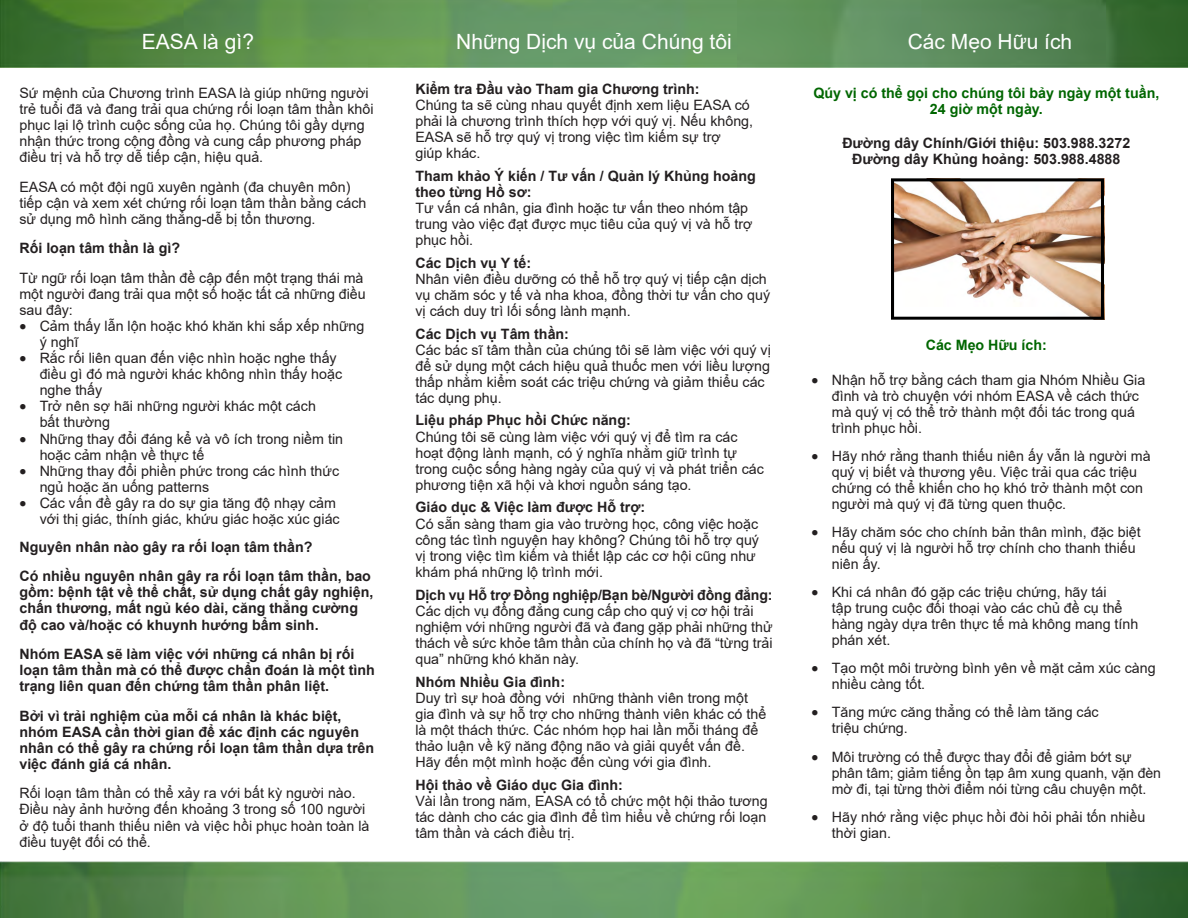
<style>
.page{position:relative;width:1188px;height:918px;background:#fff}
.page>*{position:absolute;margin:0;border:0;box-sizing:border-box;transform-origin:0 0}
.t1{font:21px "Arial";color:#fff}
.t2{font:14.25px/16px "Arial";color:#231f20}
.t3{font:700 14.25px/16px "Arial";color:#231f20}
.t4{font:700 14.25px/16px "Arial";color:#060;text-align:center}
</style>
<div class="page">
<img style="left:0;top:0;width:1188px;height:67px">
<svg style="left:891px;top:178px;width:213px;height:142px"></svg>
<img style="left:0;top:862px;width:1188px;height:56px">
<h1 class="t1" style="left:142px;top:27px;width:114px">EASA là gì?</h1>
<h1 class="t1" style="left:456px;top:27px;width:277px">Những Dịch vụ của Chúng tôi</h1>
<h1 class="t1" style="left:908px;top:27px;width:166px">Các Mẹo Hữu ích</h1>
<p class="t2" style="left:19px;top:85px;width:356px">Sứ mệnh của Chương trình EASA là giúp những người trẻ tuổi đã và đang trải qua chứng rối loạn tâm thần khôi phục lại lộ trình cuộc sống của họ. Chúng tôi gầy dựng nhận thức trong cộng đồng và cung cấp phương pháp điều trị và hỗ trợ dễ tiếp cận, hiệu quả.</p>
<p class="t2" style="left:19px;top:179px;width:348px">EASA có một đội ngũ xuyên ngành (đa chuyên môn) tiếp cận và xem xét chứng rối loạn tâm thần bằng cách sử dụng mô hình căng thẳng-dễ bị tổn thương.</p>
<p class="t3" style="left:19px;top:241px;width:162px">Rối loạn tâm thần là gì?</p>
<p class="t2" style="left:19px;top:270px;width:348px">Từ ngữ rối loạn tâm thần đề cập đến một trạng thái mà một người đang trải qua một số hoặc tất cả những điều sau đây:</p>
<p class="t2" style="left:40px;top:318px;width:326px;text-indent:-20px">• Cảm thấy lẫn lộn hoặc khó khăn khi sắp xếp những ý nghĩ</p>
<p class="t2" style="left:40px;top:350px;width:304px;text-indent:-20px">• Rắc rối liên quan đến việc nhìn hoặc nghe thấy điều gì đó mà người khác không nhìn thấy hoặc nghe thấy</p>
<p class="t2" style="left:40px;top:398px;width:278px;text-indent:-20px">• Trở nên sợ hãi những người khác một cách bất thường</p>
<p class="t2" style="left:40px;top:430px;width:305px;text-indent:-20px">• Những thay đổi đáng kể và vô ích trong niềm tin hoặc cảm nhận về thực tế</p>
<p class="t2" style="left:40px;top:463px;width:301px;text-indent:-20px">• Những thay đổi phiền phức trong các hình thức ngủ hoặc ăn uống patterns</p>
<p class="t2" style="left:19px;top:495px;width:322px;text-align:right">• Các vấn đề gây ra do sự gia tăng độ nhạy cảm với thị giác, thính giác, khứu giác hoặc xúc giác</p>
<p class="t3" style="left:19px;top:532px;width:353px;line-height:29.5px">Nguyên nhân nào gây ra rối loạn tâm thần?<br>Có nhiều nguyên nhân gây ra rối loạn tâm thần, bao</p>
<p class="t3" style="left:19px;top:585px;width:355px">gồm: bệnh tật về thể chất, sử dụng chất gây nghiện, chấn thương, mất ngủ kéo dài, căng thẳng cường độ cao và/hoặc có khuynh hướng bẩm sinh.</p>
<p class="t3" style="left:19px;top:646px;width:357px">Nhóm EASA sẽ làm việc với những cá nhân bị rối loạn tâm thần mà có thể được chẩn đoán là một tình trạng liên quan đến chứng tâm thần phân liệt.</p>
<p class="t3" style="left:19px;top:708px;width:356px">Bởi vì trải nghiệm của mỗi cá nhân là khác biệt, nhóm EASA cần thời gian để xác định các nguyên nhân có thể gây ra chứng rối loạn tâm thần dựa trên việc đánh giá cá nhân.</p>
<p class="t2" style="left:19px;top:785px;width:351px">Rối loạn tâm thần có thể xảy ra với bất kỳ người nào.<br>Điều này ảnh hưởng đến khoảng 3 trong số 100 người ở độ tuổi thanh thiếu niên và việc hồi phục hoàn toàn là điều tuyệt đối có thể.</p>
<p class="t3" style="left:415px;top:81px;width:286px">Kiểm tra Đầu vào Tham gia Chương trình:</p>
<p class="t2" style="left:415px;top:97px;width:339px">Chúng ta sẽ cùng nhau quyết định xem liệu EASA có phải là chương trình thích hợp với quý vị. Nếu không, EASA sẽ hỗ trợ quý vị trong việc tìm kiếm sự trợ<br>giúp khác.</p>
<p class="t3" style="left:415px;top:168px;width:342px">Tham khảo Ý kiến / Tư vấn / Quản lý Khủng hoảng theo từng Hồ sơ:</p>
<p class="t2" style="left:415px;top:200px;width:339px">Tư vấn cá nhân, gia đình hoặc tư vấn theo nhóm tập trung vào việc đạt được mục tiêu của quý vị và hỗ trợ phục hồi.</p>
<p class="t3" style="left:415px;top:255px;width:117px">Các Dịch vụ Y tế:</p>
<p class="t2" style="left:415px;top:270px;width:356px">Nhân viên điều dưỡng có thể hỗ trợ quý vị tiếp cận dịch vụ chăm sóc y tế và nha khoa, đồng thời tư vấn cho quý vị cách duy trì lối sống lành mạnh.</p>
<p class="t3" style="left:415px;top:326px;width:155px">Các Dịch vụ Tâm thần:</p>
<p class="t2" style="left:415px;top:341px;width:357px">Các bác sĩ tâm thần của chúng tôi sẽ làm việc với quý vị để sử dụng một cách hiệu quả thuốc men với liều lượng thấp nhằm kiểm soát các triệu chứng và giảm thiểu các tác dụng phụ.</p>
<p class="t3" style="left:415px;top:413px;width:217px">Liệu pháp Phục hồi Chức năng:</p>
<p class="t2" style="left:415px;top:428px;width:350px">Chúng tôi sẽ cùng làm việc với quý vị để tìm ra các hoạt động lành mạnh, có ý nghĩa nhằm giữ trình tự trong cuộc sống hàng ngày của quý vị và phát triển các phương tiện xã hội và khơi nguồn sáng tạo.</p>
<p class="t3" style="left:415px;top:500px;width:231px">Giáo dục &amp; Việc làm được Hỗ trợ:</p>
<p class="t2" style="left:415px;top:515px;width:345px">Có sẵn sàng tham gia vào trường học, công việc hoặc công tác tình nguyện hay không? Chúng tôi hỗ trợ quý vị trong việc tìm kiếm và thiết lập các cơ hội cũng như khám phá những lộ trình mới.</p>
<p class="t3" style="left:415px;top:587px;width:359px">Dịch vụ Hỗ trợ Đồng nghiệp/Bạn bè/Người đồng đẳng:</p>
<p class="t2" style="left:415px;top:603px;width:359px">Các dịch vụ đồng đẳng cung cấp cho quý vị cơ hội trải nghiệm với những người đã và đang gặp phải những thử thách về sức khỏe tâm thần của chính họ và đã “từng trải qua” những khó khăn này.</p>
<p class="t3" style="left:415px;top:674px;width:151px">Nhóm Nhiều Gia đình:</p>
<p class="t2" style="left:415px;top:690px;width:352px">Duy trì sự hoà đồng với những thành viên trong một gia đình và sự hỗ trợ cho những thành viên khác có thể là một thách thức. Các nhóm họp hai lần mỗi tháng để thảo luận về kỹ năng động não và giải quyết vấn đề.<br>Hãy đến một mình hoặc đến cùng với gia đình.</p>
<p class="t3" style="left:415px;top:777px;width:209px">Hội thảo về Giáo dục Gia đình:</p>
<p class="t2" style="left:415px;top:793px;width:354px;text-align:justify">Vài lần trong năm, EASA có tổ chức một hội thảo tương tác dành cho các gia đình để tìm hiểu về chứng rối loạn tâm thần và cách điều trị.</p>
<p class="t4" style="left:813px;top:85px;width:348px">Qúy vị có thể gọi cho chúng tôi bảy ngày một tuần,<br>24 giờ một ngày.</p>
<p class="t3" style="left:842px;top:135px;width:289px;text-align:center">Đường dây Chính/Giới thiệu: 503.988.3272<br>Đường dây Khủng hoảng: 503.988.4888</p>
<p class="t4" style="left:926px;top:338px;width:123px">Các Mẹo Hữu ích:</p>
<p class="t2" style="left:832px;top:371px;width:315px;text-indent:-20px">• Nhận hỗ trợ bằng cách tham gia Nhóm Nhiều Gia đình và trò chuyện với nhóm EASA về cách thức mà quý vị có thể trở thành một đối tác trong quá trình phục hồi.</p>
<p class="t2" style="left:832px;top:448px;width:320px;text-indent:-20px">• Hãy nhớ rằng thanh thiếu niên ấy vẫn là người mà quý vị biết và thương yêu. Việc trải qua các triệu chứng có thể khiến cho họ khó trở thành một con người mà quý vị đã từng quen thuộc.</p>
<p class="t2" style="left:832px;top:524px;width:310px;text-indent:-20px">• Hãy chăm sóc cho chính bản thân mình, đặc biệt nếu quý vị là người hỗ trợ chính cho thanh thiếu niên ấy.</p>
<p class="t2" style="left:832px;top:584px;width:308px;text-indent:-20px">• Khi cá nhân đó gặp các triệu chứng, hãy tái<br>tập trung cuộc đối thoại vào các chủ đề cụ thể hàng ngày dựa trên thực tế mà không mang tính phán xét.</p>
<p class="t2" style="left:832px;top:660px;width:325px;text-indent:-20px">• Tạo một môi trường bình yên về mặt cảm xúc càng nhiều càng tốt.</p>
<p class="t2" style="left:832px;top:704px;width:268px;text-indent:-20px">• Tăng mức căng thẳng có thể làm tăng các triệu chứng.</p>
<p class="t2" style="left:832px;top:748px;width:331px;text-indent:-20px">• Môi trường có thể được thay đổi để giảm bớt sự phân tâm; giảm tiếng ồn tạp âm xung quanh, vặn đèn mờ đi, tại từng thời điểm nói từng câu chuyện một.</p>
<p class="t2" style="left:832px;top:809px;width:315px;text-indent:-20px">• Hãy nhớ rằng việc phục hồi đòi hỏi phải tốn nhiều thời gian.</p>
</div>
